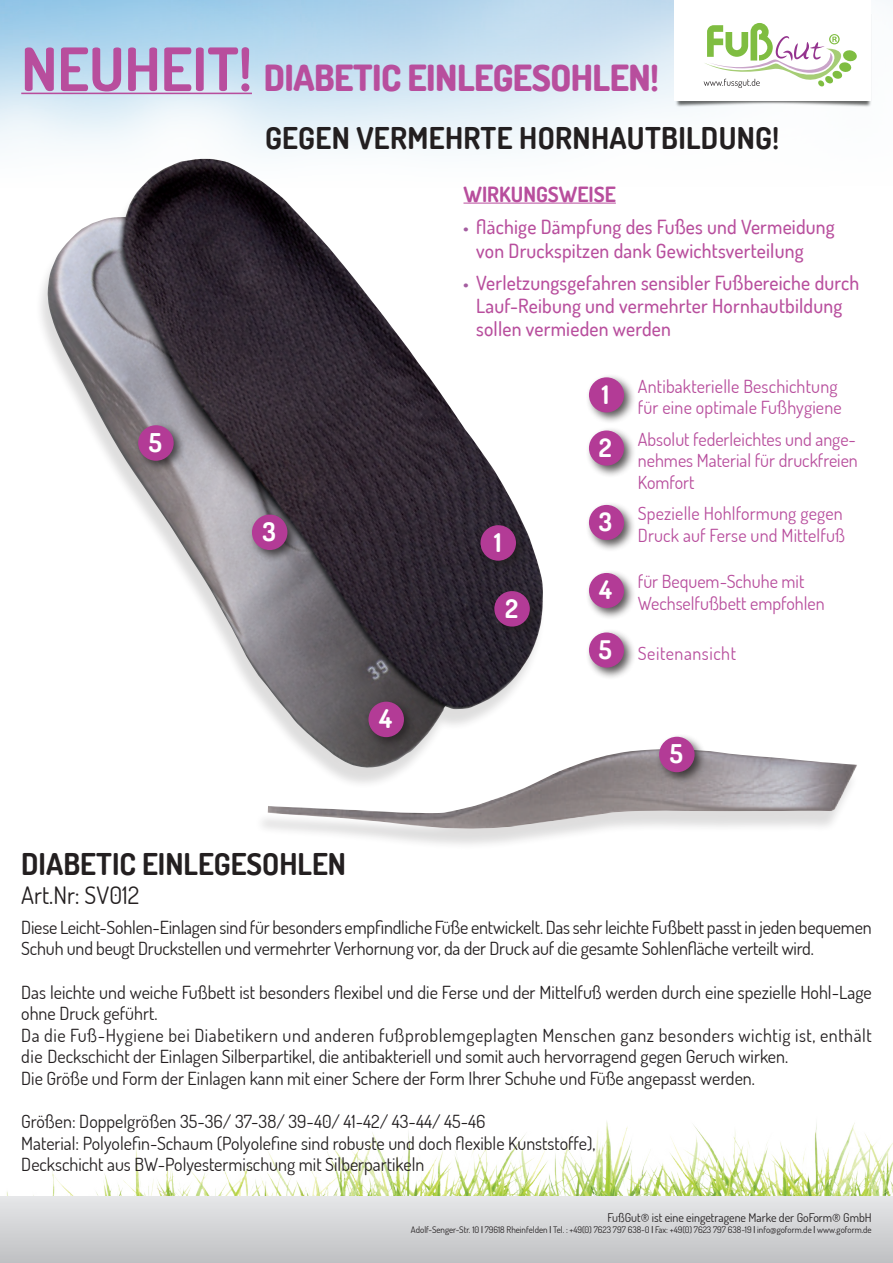
<style>
.page{position:relative;width:893px;height:1263px;background:#fff}
.page>*{position:absolute;margin:0;border:0;box-sizing:border-box;transform-origin:0 0}
.t1{font:800 36px "Dosis";letter-spacing:-.015em;color:#b84e9d}
.t2{font:700 30px "Dosis";color:#231f20}
.t3{font:700 25.8px "Dosis";color:#fff}
.t4{font:700 25.5px "Dosis";color:#fff}
.t5{font:24px "Dosis";color:#231f20}
.t6{font:700 21px "Dosis";color:#b84e9d}
.t7{font:500 19.5px/23.4px "Dosis";letter-spacing:.01em;color:#b84e9d}
.t8{font:18px/21.6px "Dosis";color:#231f20}
.t9{font:18px/21.6px "Dosis";letter-spacing:.01em;color:#b84e9d}
.t10{font:18px "Dosis";letter-spacing:.03em;color:#b84e9d}
.t11{font:12px "Dosis";color:#231f20}
.t12{font:9px "Dosis";color:#231f20}
.s1{font-weight:700;font-size:59.7px}
.s2{font-weight:800;font-size:15px;color:#a45da0}
.s3{font-weight:700;font-size:25.5px;color:#fff}
.s4{font-weight:500}
</style>
<div class="page">
<img style="left:670px;top:14px;width:206px;height:120px">
<div style="left:675px;top:0;width:196px;height:100px;background:#fff"></div>
<svg style="left:703px;top:23px;width:154px;height:65px"></svg>
<img style="left:6px;top:1121px;width:887px;height:75px">
<div style="left:0;top:1196px;width:893px;height:67px;background:linear-gradient(to bottom,#e6e7e9,#bfc0c2)"></div>
<img style="left:48px;top:159px;width:495px;height:590px">
<hr style="left:21px;top:93px;width:231px;height:1px;background:#b84e9d">
<hr style="left:463px;top:203px;width:153px;height:1px;background:#b84e9d">
<div style="left:255px;top:755px;width:605px;height:96px;background:#231f20;opacity:.15"></div>
<img style="left:268px;top:749px;width:589px;height:80px">
<div style="left:585px;top:374px;width:51px;height:51px;background:#231f20;opacity:.75"></div>
<div style="left:589px;top:377px;width:35px;height:35px;background:#b33b96;border-radius:50%"></div>
<div style="left:585px;top:427px;width:51px;height:51px;background:#231f20;opacity:.75"></div>
<div style="left:589px;top:430px;width:35px;height:36px;background:#b33b96;border-radius:50%"></div>
<div style="left:585px;top:501px;width:51px;height:51px;background:#231f20;opacity:.75"></div>
<div style="left:589px;top:505px;width:35px;height:35px;background:#b33b96;border-radius:50%"></div>
<div style="left:585px;top:569px;width:51px;height:51px;background:#231f20;opacity:.75"></div>
<div style="left:589px;top:573px;width:35px;height:35px;background:#b33b96;border-radius:50%"></div>
<div style="left:585px;top:629px;width:51px;height:51px;background:#231f20;opacity:.75"></div>
<div style="left:589px;top:632px;width:35px;height:36px;background:#b33b96;border-radius:50%"></div>
<div style="left:477px;top:522px;width:51px;height:51px;background:#231f20;opacity:.75"></div>
<div style="left:480px;top:525px;width:36px;height:36px;background:#b33b96;border-radius:50%"></div>
<div style="left:491px;top:588px;width:51px;height:51px;background:#231f20;opacity:.75"></div>
<div style="left:494px;top:591px;width:36px;height:36px;background:#b33b96;border-radius:50%"></div>
<div style="left:248px;top:511px;width:52px;height:51px;background:#231f20;opacity:.75"></div>
<div style="left:252px;top:514px;width:35px;height:36px;background:#b33b96;border-radius:50%"></div>
<div style="left:365px;top:698px;width:51px;height:51px;background:#231f20;opacity:.75"></div>
<div style="left:368px;top:702px;width:36px;height:35px;background:#b33b96;border-radius:50%"></div>
<div style="left:135px;top:422px;width:51px;height:51px;background:#231f20;opacity:.75"></div>
<div style="left:138px;top:425px;width:36px;height:36px;background:#b33b96;border-radius:50%"></div>
<div style="left:656px;top:733px;width:51px;height:51px;background:#231f20;opacity:.75"></div>
<div style="left:659px;top:737px;width:36px;height:35px;background:#b33b96;border-radius:50%"></div>
<h1 class="t1" style="left:21px;top:55px;width:639px"><span class="s1">NEUHEIT!</span> DIABETIC EINLEGESOHLEN!</h1>
<h2 class="t2" style="left:265px;top:118px;width:515px">GEGEN VERMEHRTE HORNHAUTBI LDUNG!</h2>
<p class="t6" style="left:463px;top:181px;width:152px">WIRKUNGSWEISE</p>
<p class="t7" style="left:476px;top:215px;width:360px;text-indent:-13px"><span class="s2">•</span> flächige Dämpfung des Fußes und Vermeidung von Druckspitzen dank Gewichtsverteilung</p>
<p class="t7" style="left:476px;top:270px;width:385px;text-indent:-13px"><span class="s2">•</span> Verletzungsgefahren sensibler Fußbereiche durch<br>Lauf-Reibung und vermehrter Hornhautbildung sollen vermieden werden</p>
<h3 class="t3" style="left:149px;top:426px;width:15px">5</h3>
<h3 class="t3" style="left:262px;top:515px;width:15px">3</h3>
<h3 class="t3" style="left:379px;top:702px;width:14px">4</h3>
<h2 class="t2" style="left:21px;top:844px;width:326px">DIABETIC EINLEGESOHLEN</h2>
<h3 class="t5" style="left:21px;top:879px;width:119px">Art.Nr: SV012</h3>
<h3 class="t3" style="left:494px;top:526px;width:9px">1</h3>
<h3 class="t3" style="left:505px;top:592px;width:15px">2</h3>
<h3 class="t4" style="left:602px;top:378px;width:9px">1</h3>
<h3 class="t4" style="left:599px;top:431px;width:14px">2</h3>
<h3 class="t4" style="left:599px;top:505px;width:15px">3</h3>
<h3 class="t4" style="left:599px;top:574px;width:14px">4</h3>
<p class="t9" style="left:638px;top:375px;width:205px">Antibakterielle Beschichtung für eine optimale Fußhygiene</p>
<p class="t9" style="left:638px;top:428px;width:222px;text-align:justify">Absolut federleichtes und ange&shy;nehmes Material für druckfreien Komfort</p>
<p class="t9" style="left:638px;top:502px;width:209px">Spezielle Hohlformung gegen<br>Druck auf Ferse und Mittelfuß</p>
<p class="t9" style="left:638px;top:570px;width:188px">für Bequem-Schuhe mit<br>Wechselfußbett empfohlen</p>
<p class="t10" style="left:599px;top:641px;width:139px"><span class="s3">5</span> Seitenansicht</p>
<h3 class="t3" style="left:670px;top:737px;width:15px">5</h3>
<p class="t8" style="left:21px;top:916px;width:852px">Diese Leicht-Sohlen-Einlagen sind für besonders empfindliche Füße entwickelt. Das sehr leichte Fußbett passt in jeden bequemen<br>Schuh und beugt Druckstellen und vermehrter Verhornung vor, da der Druck auf die gesamte Sohlenfläche verteilt wird.</p>
<p class="t8" style="left:21px;top:981px;width:852px">Das leichte und weiche Fußbett ist besonders flexibel und die Ferse und der Mittelfuß werden durch eine spezielle Hohl-Lage ohne Druck geführt.<br>Da die Fuß-Hygiene bei Diabetikern und anderen fußproblemgeplagten Menschen ganz besonders wichtig ist, enthält die Deckschicht der Einlagen Silberpartikel, die antibakteriell und somit auch hervorragend gegen Geruch wirken.<br>Die Größe und Form der Einlagen kann mit einer Schere der Form Ihrer Schuhe und Füße angepasst werden.</p>
<p class="t8" style="left:21px;top:1110px;width:576px">Größen: Doppelgrößen 35-36/ 37-38/ 39-40/ 41-42/ 43-44/ 45-46<br>Material: Polyolefin-Schaum (Polyolefine sind robuste und doch flexible Kunststoffe),<br>Deckschicht aus BW-Polyestermischung mit Silberpartikeln</p>
<p class="t11" style="left:607px;top:1209px;width:266px">FußGut® ist eine eingetragene Marke der GoForm® GmbH</p>
<p class="t12" style="left:411px;top:1223px;width:462px">Adolf-Senger-Str. 10 <span class="s4">|</span> 79618 Rheinfelden <span class="s4">|</span> Tel. : +49(0) 7623 797 638-0 <span class="s4">|</span> Fax: +49(0) 7623 797 638-19 <span class="s4">|</span> info@goform.de <span class="s4">|</span> www.goform.de</p>
</div>
